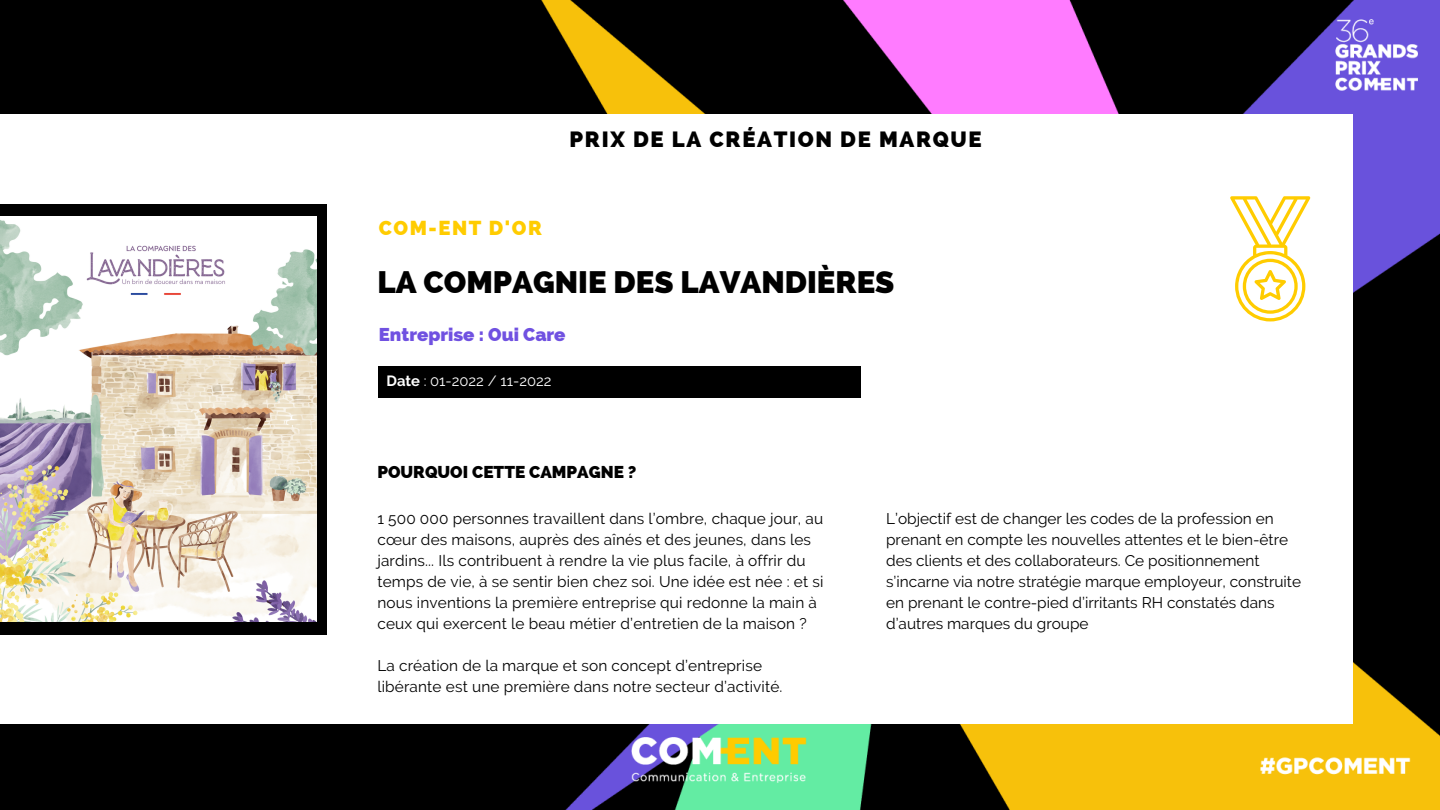
<style>
.page{position:relative;width:1440px;height:810px;background:#fff}
.page>*{position:absolute;margin:0;border:0;box-sizing:border-box;transform-origin:0 0}
.t1{font:800 31.1px "Raleway";color:#000}
.t2{font:800 22.1px "Raleway";letter-spacing:.075em;color:#000}
.t3{font:800 20.2px "Raleway";letter-spacing:.075em;color:#fc0}
.t4{font:800 18.6px "Raleway";color:#7051e1}
.t5{font:800 17.2px "Raleway";color:#000}
.t6{font:15.4px/21px "Raleway";letter-spacing:.01em;color:#000}
.t7{font:14.8px "Raleway";color:#fff}
.s1{font-weight:700}
</style>
<div class="page">
<img style="left:0;top:0;width:1440px;height:810px">
<div style="left:0;top:114px;width:1353px;height:610px;background:#fff"></div>
<svg style="left:1230px;top:196px;width:80px;height:125px"></svg>
<div style="left:378px;top:367px;width:483px;height:31px;background:#000"></div>
<div style="left:0;top:204px;width:327px;height:430px;background:#000"></div>
<img style="left:0;top:216px;width:316px;height:406px">
<h2 class="t2" style="left:570px;top:126px;width:414px">PRIX DE LA CRÉATION DE MARQUE</h2>
<h3 class="t3" style="left:379px;top:216px;width:164px">COM-ENT D'OR</h3>
<h1 class="t1" style="left:377px;top:263px;width:519px">LA COMPAGNIE DES LAVANDIÈRES</h1>
<p class="t4" style="left:379px;top:323px;width:188px">Entreprise : Oui Care</p>
<p class="t7" style="left:387px;top:372px;width:166px"><span class="s1">Date</span> : 01-2022 / 11-2022</p>
<p class="t5" style="left:377px;top:461px;width:261px">POURQUOI CETTE CAMPAGNE ?</p>
<p class="t6" style="left:377px;top:508px;width:448px">1 500 000 personnes travaillent dans l’ombre, chaque jour, au cœur des maisons, auprès des aînés et des jeunes, dans les jardins... Ils contribuent à rendre la vie plus facile, à offrir du temps de vie, à se sentir bien chez soi. Une idée est née : et si nous inventions la première entreprise qui redonne la main à ceux qui exercent le beau métier d’entretien de la maison ?</p>
<p class="t6" style="left:377px;top:655px;width:407px">La création de la marque et son concept d’entreprise libérante est une première dans notre secteur d’activité.</p>
<p class="t6" style="left:886px;top:508px;width:416px">L’objectif est de changer les codes de la profession en prenant en compte les nouvelles attentes et le bien-être des clients et des collaborateurs. Ce positionnement s’incarne via notre stratégie marque employeur, construite en prenant le contre-pied d’irritants RH constatés dans d’autres marques du groupe</p>
</div>
